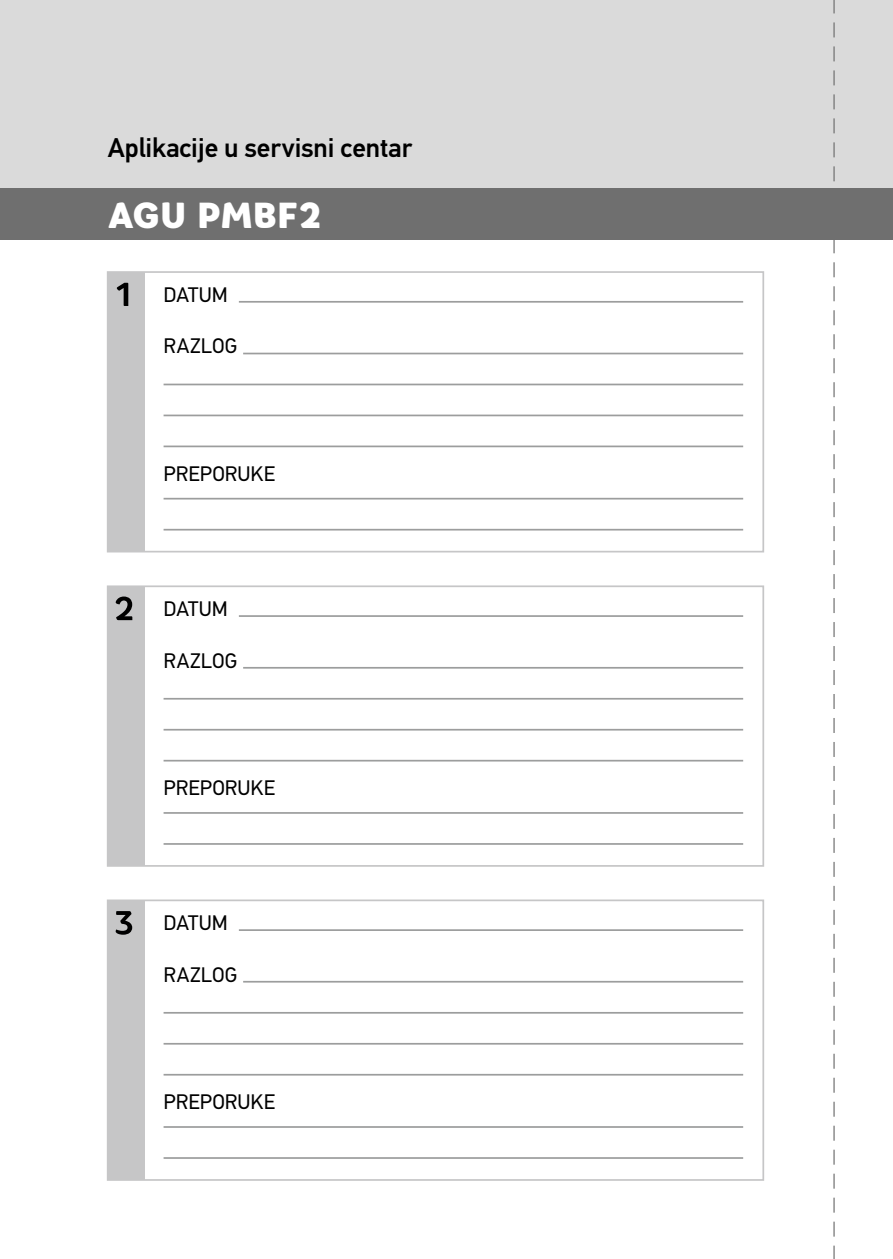
<style>
.page{position:relative;width:893px;height:1259px;background:#fff}
.page>*{position:absolute;margin:0;border:0;box-sizing:border-box;transform-origin:0 0}
.t1{font:900 36.3px "Core Rhino";letter-spacing:-.005em;color:#fff}
.t2{font:500 27px "PF Din Text Pro";letter-spacing:-.01em;color:#000}
.t3{font:21px "PF Din Text Pro";color:#000}
</style>
<div class="page">
<div style="left:0;top:0;width:893px;height:207px;background:#dadada"></div>
<div style="left:0;top:188px;width:893px;height:52px;background:#6f6f6f"></div>
<div style="left:108px;top:272px;width:37px;height:279px;background:#c6c6c7"></div>
<div style="left:107px;top:271px;width:657px;height:281px;border:2px solid #c6c6c7"></div>
<hr style="left:239px;top:301px;width:504px;height:2px;background:#9c9d9d">
<hr style="left:243px;top:353px;width:500px;height:1px;background:#9c9d9d">
<hr style="left:164px;top:384px;width:579px;height:1px;background:#9c9d9d">
<hr style="left:164px;top:414px;width:579px;height:2px;background:#9c9d9d">
<hr style="left:164px;top:445px;width:579px;height:2px;background:#9c9d9d">
<hr style="left:164px;top:498px;width:579px;height:1px;background:#9c9d9d">
<hr style="left:164px;top:529px;width:579px;height:1px;background:#9c9d9d">
<svg style="left:107px;top:585px;width:657px;height:596px"></svg>
<div style="left:108px;top:586px;width:37px;height:280px;background:#c6c6c7"></div>
<div style="left:108px;top:900px;width:37px;height:280px;background:#c6c6c7"></div>
<svg style="left:117px;top:283px;width:11px;height:23px"></svg>
<svg style="left:116px;top:596px;width:16px;height:24px"></svg>
<svg style="left:116px;top:911px;width:16px;height:23px"></svg>
<hr style="left:239px;top:615px;width:504px;height:2px;background:#9c9d9d">
<hr style="left:243px;top:667px;width:500px;height:1px;background:#9c9d9d">
<hr style="left:164px;top:698px;width:579px;height:1px;background:#9c9d9d">
<hr style="left:164px;top:729px;width:579px;height:1px;background:#9c9d9d">
<hr style="left:164px;top:760px;width:579px;height:1px;background:#9c9d9d">
<hr style="left:164px;top:812px;width:579px;height:2px;background:#9c9d9d">
<hr style="left:164px;top:843px;width:579px;height:2px;background:#9c9d9d">
<hr style="left:239px;top:929px;width:504px;height:2px;background:#9c9d9d">
<hr style="left:164px;top:1012px;width:579px;height:1px;background:#9c9d9d">
<hr style="left:164px;top:1043px;width:579px;height:1px;background:#9c9d9d">
<hr style="left:164px;top:1074px;width:579px;height:1px;background:#9c9d9d">
<hr style="left:164px;top:1126px;width:579px;height:1px;background:#9c9d9d">
<hr style="left:164px;top:1157px;width:579px;height:1px;background:#9c9d9d">
<hr style="left:243px;top:981px;width:500px;height:1px;background:#9c9d9d">
<svg style="left:833px;top:0;width:2px;height:1259px"></svg>
<p class="t2" style="left:108px;top:132px;width:306px">Aplikacije u servisni centar</p>
<h1 class="t1" style="left:108px;top:192px;width:216px">AGU PMBF2</h1>
<p class="t3" style="left:164px;top:282px;width:66px">DATUM</p>
<p class="t3" style="left:164px;top:334px;width:75px">RAZLOG</p>
<p class="t3" style="left:164px;top:461px;width:113px">PREPORUKE</p>
<p class="t3" style="left:164px;top:596px;width:66px">DATUM</p>
<p class="t3" style="left:164px;top:648px;width:75px">RAZLOG</p>
<p class="t3" style="left:164px;top:775px;width:113px">PREPORUKE</p>
<p class="t3" style="left:164px;top:910px;width:66px">DATUM</p>
<p class="t3" style="left:164px;top:962px;width:75px">RAZLOG</p>
<p class="t3" style="left:164px;top:1089px;width:113px">PREPORUKE</p>
</div>
